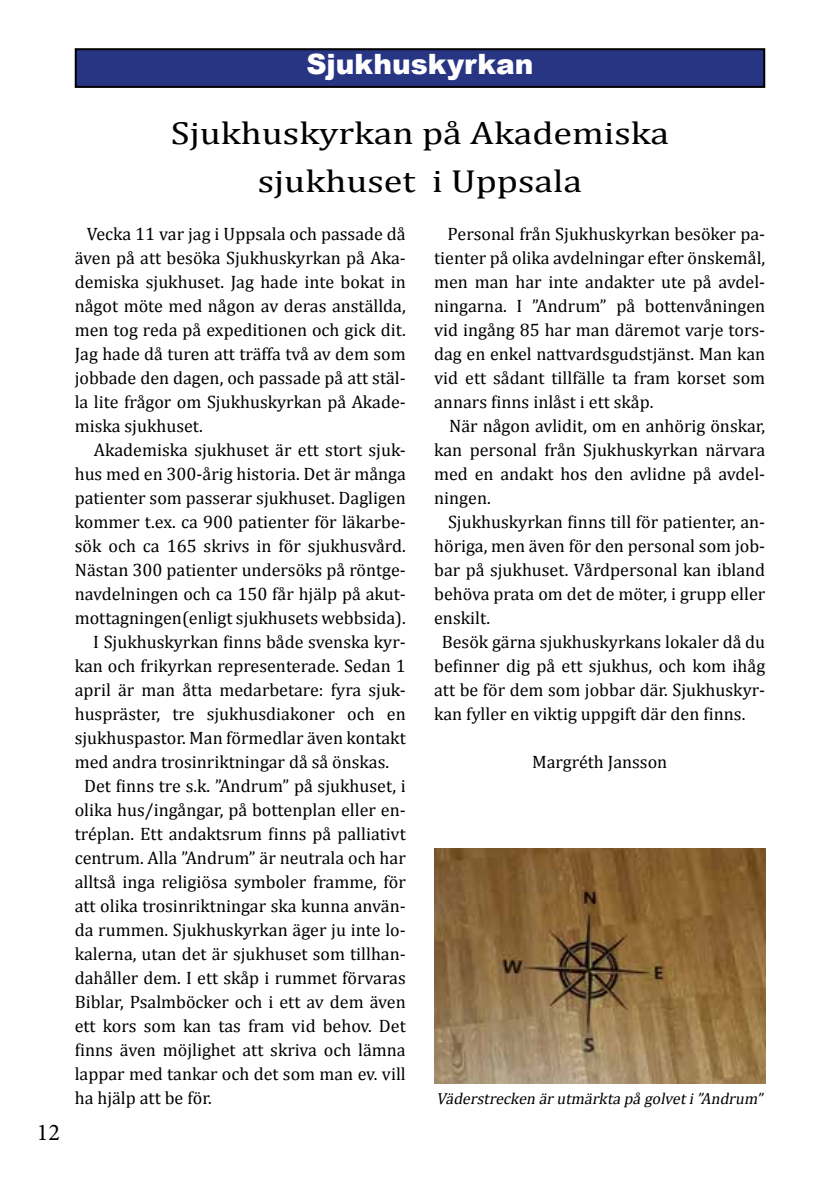
<style>
.page{position:relative;width:840px;height:1191px;background:#fff}
.page>*{position:absolute;margin:0;border:0;box-sizing:border-box;transform-origin:0 0}
.t1{font:32px/48px "Cambria";color:#000;text-align:center;scale:1.19 1}
.t2{font:900 28px "Arial";color:#fff}
.t3{font:24px "Minion Pro";color:#000}
.t4{font:18px/24px "Cambria";color:#000;text-align:justify}
.t5{font:italic 16px "Cambria";color:#000}
</style>
<div class="page">
<img style="left:434px;top:849px;width:330px;height:234px">
<div style="left:76px;top:49px;width:687px;height:38px;background:#283583"></div>
<div style="left:75px;top:48px;width:689px;height:40px;border:2px solid #000"></div>
<h2 class="t2" style="left:306px;top:44px;width:228px">Sjukhuskyrkan</h2>
<h3 class="t3" style="left:37px;top:1116px;width:25px">12</h3>
<h1 class="t1" style="left:171px;top:109px;width:420px">Sjukhuskyrkan på Akademiska sjukhuset i Uppsala</h1>
<p class="t4" style="left:75px;top:222px;width:332px;text-indent:12px">Vecka 11 var jag i Uppsala och passade då även på att besöka Sjukhuskyrkan på Aka&shy;demiska sjukhuset. Jag hade inte bokat in något möte med någon av deras anställda, men tog reda på expeditionen och gick dit.<br>Jag hade då turen att träffa två av dem som jobbade den dagen, och passade på att stäl&shy;la lite frågor om Sjukhuskyrkan på Akade&shy;miska sjukhuset.</p>
<p class="t4" style="left:94px;top:438px;width:313px">Akademiska sjukhuset är ett stort sjuk-</p>
<p class="t4" style="left:75px;top:462px;width:332px">hus med en 300-årig historia. Det är många</p>
<p class="t4" style="left:75px;top:486px;width:332px">patienter som passerar sjukhuset. Dagligen</p>
<p class="t4" style="left:75px;top:510px;width:332px">kommer t.ex. ca 900 patienter för läkarbe-</p>
<p class="t4" style="left:75px;top:534px;width:332px">sök och ca 165 skrivs in för sjukhusvård.</p>
<p class="t4" style="left:75px;top:558px;width:332px">Nästan 300 patienter undersöks på röntge-</p>
<p class="t4" style="left:75px;top:582px;width:332px">navdelningen och ca 150 får hjälp på akut-</p>
<p class="t4" style="left:75px;top:606px;width:332px">mottagningen(enligt sjukhusets webbsida).</p>
<p class="t4" style="left:93px;top:630px;width:314px">I Sjukhuskyrkan finns både svenska kyr-</p>
<p class="t4" style="left:75px;top:654px;width:332px">kan och frikyrkan representerade. Sedan 1</p>
<p class="t4" style="left:75px;top:678px;width:332px">april är man åtta medarbetare: fyra sjuk-</p>
<p class="t4" style="left:75px;top:702px;width:332px">huspräster, tre sjukhusdiakoner och en</p>
<p class="t4" style="left:75px;top:726px;width:332px">sjukhuspastor. Man förmedlar även kontakt</p>
<p class="t4" style="left:75px;top:750px;width:316px">med andra trosinriktningar då så önskas.</p>
<p class="t4" style="left:84px;top:774px;width:323px">Det finns tre s.k. ”Andrum” på sjukhuset, i</p>
<p class="t4" style="left:75px;top:798px;width:332px">olika hus/ingångar, på bottenplan eller en-</p>
<p class="t4" style="left:75px;top:822px;width:332px">tréplan. Ett andaktsrum finns på palliativt</p>
<p class="t4" style="left:75px;top:846px;width:332px">centrum. Alla ”Andrum” är neutrala och har</p>
<p class="t4" style="left:75px;top:870px;width:332px">alltså inga religiösa symboler framme, för</p>
<p class="t4" style="left:75px;top:894px;width:332px">att olika trosinriktningar ska kunna använ-</p>
<p class="t4" style="left:75px;top:918px;width:332px">da rummen. Sjukhuskyrkan äger ju inte lo-</p>
<p class="t4" style="left:75px;top:942px;width:332px">kalerna, utan det är sjukhuset som tillhan-</p>
<p class="t4" style="left:75px;top:966px;width:332px">dahåller dem. I ett skåp i rummet förvaras</p>
<p class="t4" style="left:75px;top:990px;width:332px">Biblar, Psalmböcker och i ett av dem även</p>
<p class="t4" style="left:75px;top:1014px;width:332px">ett kors som kan tas fram vid behov. Det</p>
<p class="t4" style="left:75px;top:1038px;width:332px">finns även möjlighet att skriva och lämna</p>
<p class="t4" style="left:75px;top:1062px;width:332px">lappar med tankar och det som man ev. vill</p>
<p class="t4" style="left:75px;top:1086px;width:138px">ha hjälp att be för.</p>
<p class="t4" style="left:434px;top:222px;width:332px;text-indent:13px">Personal från Sjukhuskyrkan besöker pa&shy;tienter på olika avdelningar efter önskemål, men man har inte andakter ute på avdel&shy;ningarna. I ”Andrum” på bottenvåningen vid ingång 85 har man däremot varje tors&shy;dag en enkel nattvardsgudstjänst. Man kan vid ett sådant tillfälle ta fram korset som annars finns inlåst i ett skåp.</p>
<p class="t4" style="left:434px;top:414px;width:332px;text-indent:15px">När någon avlidit, om en anhörig önskar, kan personal från Sjukhuskyrkan närvara med en andakt hos den avlidne på avdel&shy;ningen.</p>
<p class="t4" style="left:448px;top:510px;width:318px">Sjukhuskyrkan finns till för patienter, an-</p>
<p class="t4" style="left:434px;top:533px;width:332px">höriga, men även för den personal som job-</p>
<p class="t4" style="left:434px;top:557px;width:332px">bar på sjukhuset. Vårdpersonal kan ibland</p>
<p class="t4" style="left:434px;top:581px;width:332px">behöva prata om det de möter, i grupp eller</p>
<p class="t4" style="left:434px;top:605px;width:57px">enskilt.</p>
<p class="t4" style="left:441px;top:629px;width:325px">Besök gärna sjukhuskyrkans lokaler då du</p>
<p class="t4" style="left:434px;top:653px;width:332px">befinner dig på ett sjukhus, och kom ihåg</p>
<p class="t4" style="left:434px;top:677px;width:332px">att be för dem som jobbar där. Sjukhuskyr-</p>
<p class="t4" style="left:434px;top:701px;width:312px">kan fyller en viktig uppgift där den finns.</p>
<p class="t4" style="left:532px;top:749px;width:137px">Margréth Jansson</p>
<p class="t5" style="left:436px;top:1089px;width:343px">Väderstreckenärutmärktapågolveti”Andrum”</p>
</div>
